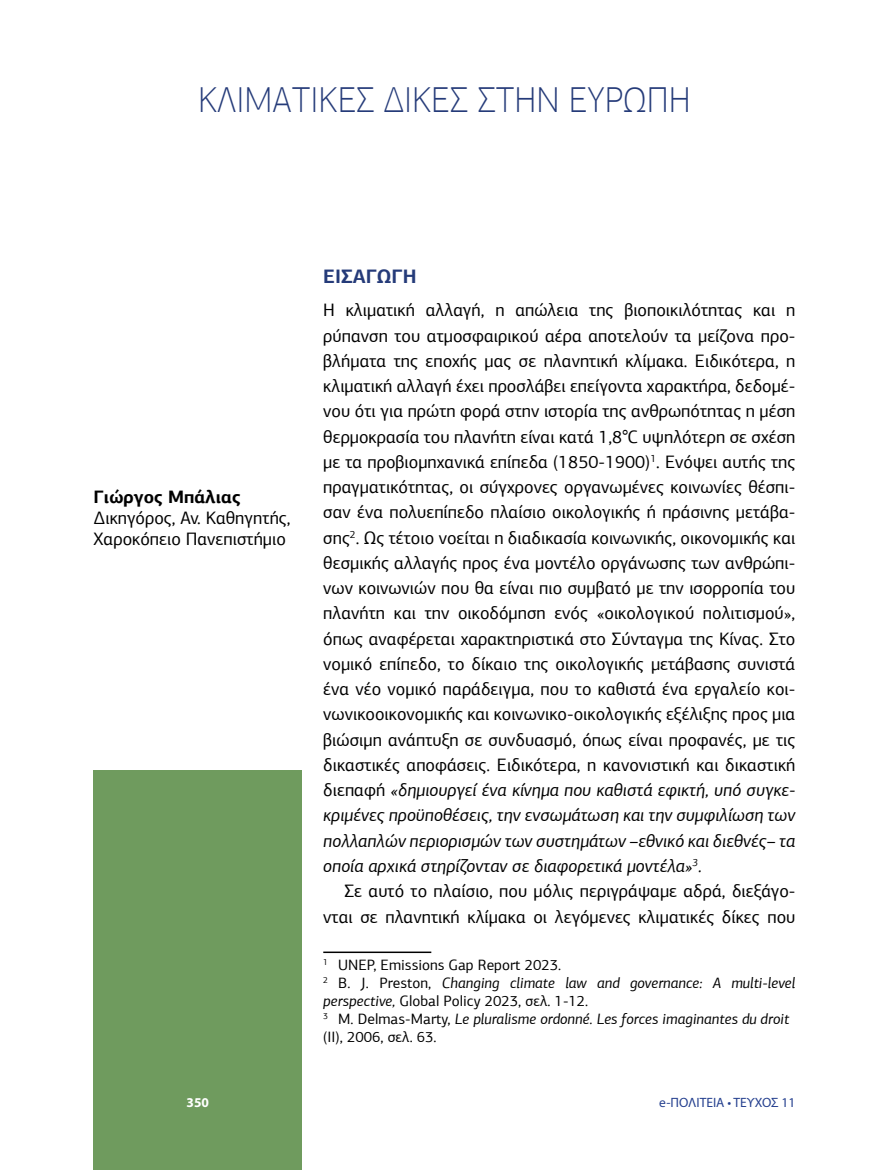
<style>
.page{position:relative;width:872px;height:1170px;background:#fff}
.page>*{position:absolute;margin:0;border:0;box-sizing:border-box;transform-origin:0 0}
.t1{font:100 36px "PF Agora Sans Pro";color:#253b79}
.t2{font:700 19.5px "PF Agora Sans Pro";color:#253b79}
.t3{font:18px/25.2px "PF Agora Sans Pro";color:#000}
.t4{font:700 18px "PF Agora Sans Pro";color:#000}
.t5{font:italic 15px/18px "PF Agora Sans Pro";color:#000}
.t6{font:13.5px "Myriad Pro";color:#25408f}
.t7{font:700 13.5px "Myriad Pro";color:#fff}
.s1{font-style:italic}
.s2{font-style:normal}
</style>
<div class="page">
<div style="left:94px;top:770px;width:208px;height:399px;background:#6f9b5e"></div>
<hr style="left:323px;top:951px;width:108px;height:1px;background:#000">
<h1 class="t1" style="left:198px;top:79px;width:494px">ΚΛΙΜΑΤΙΚΕΣ ΔΙΚΕΣ ΣΤΗΝ ΕΥΡΩΠΗ</h1>
<p class="t4" style="left:94px;top:485px;width:148px">Γιώργος Μπάλιας</p>
<p class="t3" style="left:94px;top:507px;width:199px;line-height:21px">Δικηγόρος, Αν. Καθηγητής,<br>Χαροκόπειο Πανεπιστήμιο</p>
<p class="t2" style="left:323px;top:263px;width:95px">ΕΙΣΑΓΩΓΗ</p>
<p class="t3" style="left:323px;top:298px;width:473px;text-align:justify">Η κλιματική αλλαγή, η απώλεια της βιοποικιλότητας και η ρύπανση του ατμοσφαιρικού αέρα αποτελούν τα μείζονα προ&shy;βλήματα της εποχής μας σε πλανητική κλίμακα. Ειδικότερα, η κλιματική αλλαγή έχει προσλάβει επείγοντα χαρακτήρα, δεδομέ&shy;νου ότι για πρώτη φορά στην ιστορία της ανθρωπότητας η μέση θερμοκρασία του πλανήτη είναι κατά 1,8℃ υψηλότερη σε σχέση με τα προβιομηχανικά επίπεδα (1850-1900)<sup>1</sup>. Ενόψει αυτής της πραγματικότητας, οι σύγχρονες οργανωμένες κοινωνίες θέσπι&shy;σαν ένα πολυεπίπεδο πλαίσιο οικολογικής ή πράσινης μετάβα&shy;σης<sup>2</sup>. Ως τέτοιο νοείται η διαδικασία κοινωνικής, οικονομικής και θεσμικής αλλαγής προς ένα μοντέλο οργάνωσης των ανθρώπι&shy;νων κοινωνιών που θα είναι πιο συμβατό με την ισορροπία του πλανήτη και την οικοδόμηση ενός «οικολογικού πολιτισμού», όπως αναφέρεται χαρακτηριστικά στο Σύνταγμα της Κίνας. Στο νομικό επίπεδο, το δίκαιο της οικολογικής μετάβασης συνιστά ένα νέο νομικό παράδειγμα, που το καθιστά ένα εργαλείο κοι&shy;νωνικοοικονομικής και κοινωνικο-οικολογικής εξέλιξης προς μια βιώσιμη ανάπτυξη σε συνδυασμό, όπως είναι προφανές, με τις δικαστικές αποφάσεις. Ειδικότερα, η κανονιστική και δικαστική διεπαφή <span class="s1">«δημιουργεί ένα κίνημα που καθιστά εφικτή, υπό συγκε&shy;κριμένες προϋποθέσεις, την ενσωμάτωση και την συμφιλίωση των πολλαπλών περιορισμών των συστημάτων –εθνικό και διεθνές– τα οποία αρχικά στηρίζονταν σε διαφορετικά μοντέλα»</span><sup>3</sup><span class="s1">.</span></p>
<p class="t3" style="left:323px;top:878px;width:473px;text-align:right">Σε αυτό το πλαίσιο, που μόλις περιγράψαμε αδρά, διεξάγο&shy;νται σε πλανητική κλίμακα οι λεγόμενες κλιματικές δίκες που</p>
<p class="t5" style="left:323px;top:956px;width:473px"><sup>1</sup> <span class="s2">UNEP, Emissions Gap Report 2023.<br></span><sup>2</sup> <span class="s2">B. J. Preston,</span> Changing climate law and governance: A multi-level perspective, <span class="s2">Global Policy 2023, σελ. 1-12.<br></span><sup>3</sup> <span class="s2">M. Delmas-Marty,</span> Le pluralisme ordonné. Les forces imaginantes du droit <span class="s2">(II), 2006, σελ. 63.</span></p>
<p class="t7" style="left:186px;top:1093px;width:24px">350</p>
<p class="t6" style="left:659px;top:1093px;width:138px">e-ΠΟΛΙΤΕΙΑ • ΤΕΥΧΟΣ 11</p>
</div>
